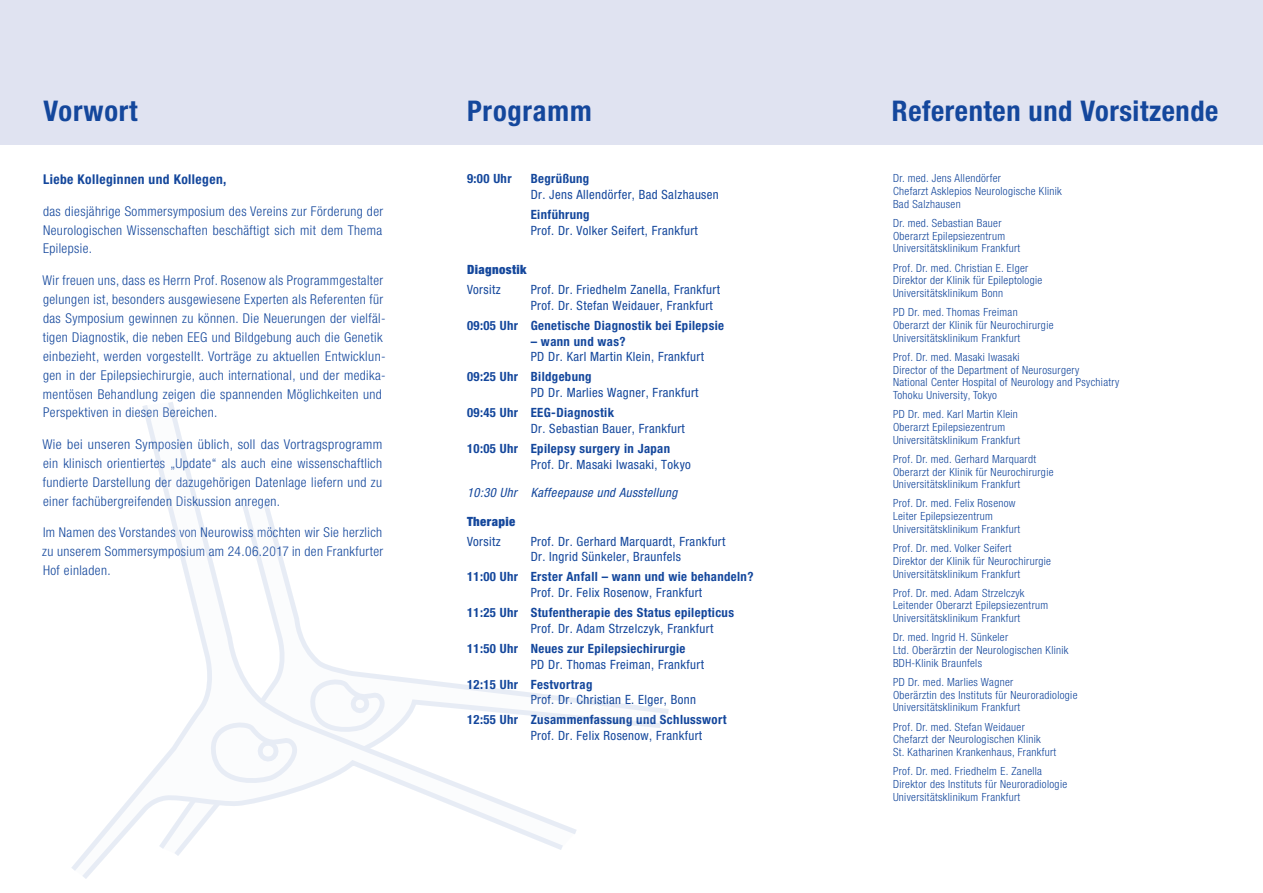
<style>
.page{position:relative;width:1263px;height:893px;background:#fff}
.page>*{position:absolute;margin:0;border:0;box-sizing:border-box;transform-origin:0 0}
.t1{font:700 condensed 28.5px "Helvetica Neue LT Pro";letter-spacing:.02em;color:#14479c}
.t2{font:300 condensed 13.5px/18.9px "Helvetica Neue LT Pro";letter-spacing:.03em;color:#14479c;text-align:justify}
.t3{font:700 condensed 13.5px "Helvetica Neue LT Pro";letter-spacing:.03em;color:#14479c}
.t4{font:condensed 12.75px/15.8px "Helvetica Neue LT Pro";letter-spacing:.03em;color:#14479c}
.t5{font:700 condensed 12.75px "Helvetica Neue LT Pro";letter-spacing:.03em;color:#14479c}
.t6{font:italic condensed 12.75px "Helvetica Neue LT Pro";letter-spacing:.03em;color:#14479c}
.t7{font:900 condensed 12.75px "Helvetica Neue LT Pro";letter-spacing:.03em;color:#14479c}
.t8{font:300 condensed 11.25px/12.8px "Helvetica Neue LT Pro";letter-spacing:.03em;color:#14479c}
</style>
<div class="page">
<div style="left:0;top:0;width:1263px;height:145px;background:#e0e3f1"></div>
<svg style="left:582px;top:699px;width:87px;height:29px"></svg>
<svg style="left:71px;top:402px;width:511px;height:477px"></svg>
<svg style="left:255px;top:735px;width:29px;height:32px"></svg>
<h1 class="t1" style="left:44px;top:94px;width:96px">Vorwort</h1>
<h1 class="t1" style="left:467px;top:94px;width:126px">Programm</h1>
<h1 class="t1" style="left:892px;top:94px;width:328px">Referenten und Vorsitzende</h1>
<p class="t3" style="left:43px;top:171px;width:185px">Liebe Kolleginnen und Kollegen,</p>
<p class="t2" style="left:43px;top:201px;width:342px">das diesjährige Sommersymposium des Vereins zur Förderung der Neurologischen Wissenschaften beschäftigt sich mit dem Thema Epilepsie.</p>
<p class="t2" style="left:42px;top:271px;width:345px;text-align:left">Wir freuen uns, dass es Herrn Prof. Rosenow als Programmgestalter gelungen ist, besonders ausgewiesene Experten als Referenten für das Symposium gewinnen zu können. Die Neuerungen der vielfäl&shy;tigen Diagnostik, die neben EEG und Bildgebung auch die Genetik einbezieht, werden vorgestellt. Vorträge zu aktuellen Entwicklun&shy;gen in der Epilepsiechirurgie, auch international, und der medika&shy;mentösen Behandlung zeigen die spannenden Möglichkeiten und Perspektiven in diesen Bereichen.</p>
<p class="t2" style="left:42px;top:435px;width:341px">Wie bei unseren Symposien üblich, soll das Vortragsprogramm ein klinisch orientiertes „Update“ als auch eine wissenschaftlich fundierte Darstellung der dazugehörigen Datenlage liefern und zu einer fachübergreifenden Diskussion anregen.</p>
<p class="t2" style="left:42px;top:523px;width:343px">Im Namen des Vorstandes von Neurowiss möchten wir Sie herzlich zu unserem Sommersymposium am 24.06.2017 in den Frankfurter Hof einladen.</p>
<p class="t5" style="left:467px;top:171px;width:46px">9:00 Uhr</p>
<p class="t5" style="left:531px;top:171px;width:60px">Begrüßung</p>
<p class="t4" style="left:531px;top:187px;width:190px">Dr. Jens Allendörfer, Bad Salzhausen</p>
<p class="t5" style="left:531px;top:207px;width:60px">Einführung</p>
<p class="t4" style="left:531px;top:222px;width:169px">Prof. Dr. Volker Seifert, Frankfurt</p>
<p class="t7" style="left:467px;top:262px;width:61px">Diagnostik</p>
<p class="t4" style="left:467px;top:282px;width:35px">Vorsitz</p>
<p class="t4" style="left:531px;top:282px;width:191px">Prof. Dr. Friedhelm Zanella, Frankfurt<br>Prof. Dr. Stefan Weidauer, Frankfurt</p>
<p class="t5" style="left:467px;top:318px;width:259px">09:05 Uhr Genetische Diagnostik bei Epilepsie</p>
<p class="t5" style="left:531px;top:333px;width:96px">– wann und was?</p>
<p class="t4" style="left:531px;top:349px;width:175px">PD Dr. Karl Martin Klein, Frankfurt</p>
<p class="t5" style="left:467px;top:369px;width:126px">09:25 Uhr Bildgebung</p>
<p class="t4" style="left:531px;top:385px;width:169px">PD Dr. Marlies Wagner, Frankfurt</p>
<p class="t5" style="left:467px;top:405px;width:149px">09:45 Uhr EEG-Diagnostik</p>
<p class="t4" style="left:531px;top:420px;width:156px">Dr. Sebastian Bauer, Frankfurt</p>
<p class="t5" style="left:467px;top:441px;width:205px">10:05 Uhr Epilepsy surgery in Japan</p>
<p class="t4" style="left:531px;top:456px;width:162px">Prof. Dr. Masaki Iwasaki, Tokyo</p>
<p class="t6" style="left:467px;top:485px;width:212px">10:30 Uhr Kaffeepause und Ausstellung</p>
<p class="t7" style="left:467px;top:513px;width:50px">Therapie</p>
<p class="t4" style="left:467px;top:533px;width:35px">Vorsitz</p>
<p class="t4" style="left:531px;top:533px;width:196px">Prof. Dr. Gerhard Marquardt, Frankfurt<br>Dr. Ingrid Sünkeler, Braunfels</p>
<p class="t5" style="left:467px;top:569px;width:288px">11:00 Uhr Erster Anfall – wann und wie behandeln?</p>
<p class="t4" style="left:531px;top:585px;width:173px">Prof. Dr. Felix Rosenow, Frankfurt</p>
<p class="t5" style="left:467px;top:605px;width:269px">11:25 Uhr Stufentherapie des Status epilepticus</p>
<p class="t4" style="left:531px;top:620px;width:184px">Prof. Dr. Adam Strzelczyk, Frankfurt</p>
<p class="t5" style="left:467px;top:641px;width:220px">11:50 Uhr Neues zur Epilepsiechirurgie</p>
<p class="t4" style="left:531px;top:656px;width:175px">PD Dr. Thomas Freiman, Frankfurt</p>
<p class="t5" style="left:467px;top:676px;width:127px">12:15 Uhr Festvortrag</p>
<p class="t4" style="left:531px;top:692px;width:167px">Prof. Dr. Christian E. Elger, Bonn</p>
<p class="t5" style="left:467px;top:712px;width:261px">12:55 Uhr Zusammenfassung und Schlusswort</p>
<p class="t4" style="left:531px;top:728px;width:173px">Prof. Dr. Felix Rosenow, Frankfurt</p>
<p class="t8" style="left:893px;top:172px;width:170px">Dr. med. Jens Allendörfer<br>Chefarzt Asklepios Neurologische Klinik<br>Bad Salzhausen</p>
<p class="t8" style="left:893px;top:217px;width:129px">Dr. med. Sebastian Bauer<br>Oberarzt Epilepsiezentrum<br>Universitätsklinikum Frankfurt</p>
<p class="t8" style="left:893px;top:261px;width:151px">Prof. Dr. med. Christian E. Elger<br>Direktor der Klinik für Epileptologie<br>Universitätsklinikum Bonn</p>
<p class="t8" style="left:893px;top:306px;width:162px">PD Dr. med. Thomas Freiman<br>Oberarzt der Klinik für Neurochirurgie<br>Universitätsklinikum Frankfurt</p>
<p class="t8" style="left:893px;top:350px;width:228px">Prof. Dr. med. Masaki Iwasaki<br>Director of the Department of Neurosurgery<br>National Center Hospital of Neurology and Psychiatry Tohoku University, Tokyo</p>
<p class="t8" style="left:893px;top:408px;width:129px">PD Dr. med. Karl Martin Klein<br>Oberarzt Epilepsiezentrum<br>Universitätsklinikum Frankfurt</p>
<p class="t8" style="left:893px;top:452px;width:162px">Prof. Dr. med. Gerhard Marquardt<br>Oberarzt der Klinik für Neurochirurgie<br>Universitätsklinikum Frankfurt</p>
<p class="t8" style="left:893px;top:497px;width:129px">Prof. Dr. med. Felix Rosenow<br>Leiter Epilepsiezentrum<br>Universitätsklinikum Frankfurt</p>
<p class="t8" style="left:893px;top:542px;width:160px">Prof. Dr. med. Volker Seifert<br>Direktor der Klinik für Neurochirurgie<br>Universitätsklinikum Frankfurt</p>
<p class="t8" style="left:893px;top:586px;width:157px">Prof. Dr. med. Adam Strzelczyk<br>Leitender Oberarzt Epilepsiezentrum<br>Universitätsklinikum Frankfurt</p>
<p class="t8" style="left:893px;top:631px;width:177px">Dr. med. Ingrid H. Sünkeler<br>Ltd. Oberärztin der Neurologischen Klinik<br>BDH-Klinik Braunfels</p>
<p class="t8" style="left:893px;top:676px;width:186px">PD Dr. med. Marlies Wagner<br>Oberärztin des Instituts für Neuroradiologie<br>Universitätsklinikum Frankfurt</p>
<p class="t8" style="left:893px;top:720px;width:165px">Prof. Dr. med. Stefan Weidauer<br>Chefarzt der Neurologischen Klinik<br>St. Katharinen Krankenhaus, Frankfurt</p>
<p class="t8" style="left:893px;top:765px;width:176px">Prof. Dr. med. Friedhelm E. Zanella<br>Direktor des Instituts für Neuroradiologie<br>Universitätsklinikum Frankfurt</p>
</div>
